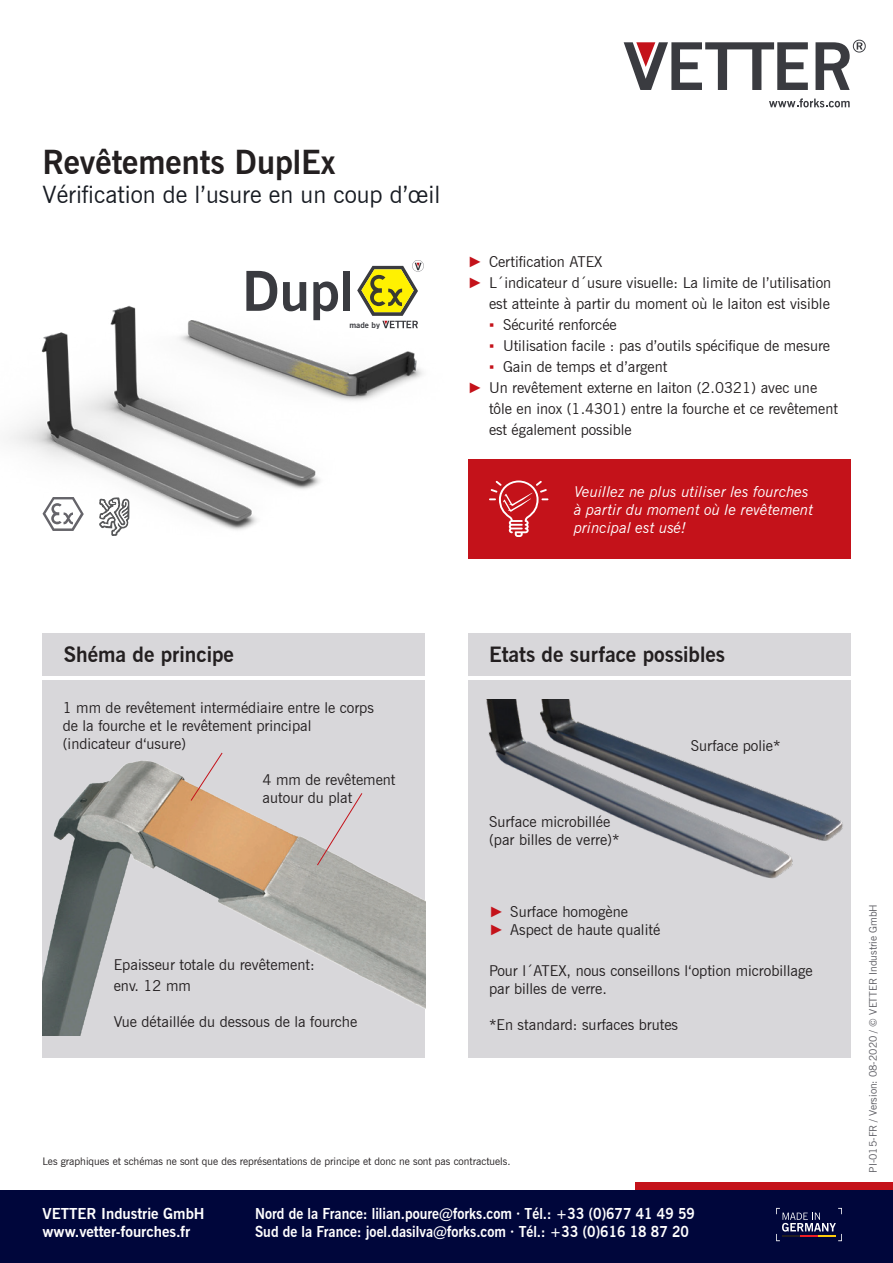
<style>
.page{position:relative;width:893px;height:1263px;background:#fff}
.page>*{position:absolute;margin:0;border:0;box-sizing:border-box;transform-origin:0 0}
.t1{font:700 33px "News Gothic BT";color:#231f20}
.t2{font:24px "News Gothic BT";color:#181c23}
.t3{font:700 21px "News Gothic BT";color:#231f20}
.Fließtext{font:15px/18px "News Gothic BT";color:#231f20}
.t4{font:700 15px/18px "News Gothic BT";color:#fff;scale:.93 1}
.t5{font:italic 15px/18px "News Gothic BT";color:#fff}
.t6{font:700 15px/18px "News Gothic BT";color:#fff}
.t7{font:10.5px "News Gothic BT";color:#231f20}
.t8{font:10.5px "News Gothic BT";color:#5c5c62}
.t9{font:700 8.25px "News Gothic BT";color:#3a3b40}
.s1{font-family:"Arial";color:#c4121a}
</style>
<div class="page">
<div style="left:635px;top:1182px;width:258px;height:43px;background:#c4121a"></div>
<svg style="left:769px;top:98px;width:81px;height:9px"></svg>
<svg style="left:815px;top:40px;width:51px;height:50px"></svg>
<svg style="left:624px;top:42px;width:184px;height:48px"></svg>
<div style="left:0;top:1191px;width:893px;height:72px;background:#00063b"></div>
<svg style="left:776px;top:1208px;width:66px;height:33px"></svg>
<img style="left:9px;top:299px;width:468px;height:260px">
<svg style="left:246px;top:271px;width:31px;height:40px"></svg>
<svg style="left:283px;top:282px;width:23px;height:29px"></svg>
<svg style="left:313px;top:281px;width:25px;height:39px"></svg>
<div style="left:343px;top:271px;width:7px;height:40px;background:#3a3b40"></div>
<svg style="left:357px;top:260px;width:67px;height:68px"></svg>
<svg style="left:99px;top:497px;width:30px;height:39px"></svg>
<div style="left:468px;top:459px;width:382px;height:99px;background:#c4121a"></div>
<svg style="left:489px;top:480px;width:59px;height:57px"></svg>
<svg style="left:43px;top:497px;width:41px;height:34px"></svg>
<div style="left:43px;top:634px;width:382px;height:42px;background:#d8d7da"></div>
<div style="left:43px;top:680px;width:382px;height:377px;background:#d8d7da"></div>
<img style="left:43px;top:760px;width:382px;height:275px">
<svg style="left:190px;top:752px;width:33px;height:50px"></svg>
<svg style="left:316px;top:792px;width:47px;height:74px"></svg>
<div style="left:468px;top:680px;width:382px;height:377px;background:#d8d7da"></div>
<img style="left:486px;top:699px;width:357px;height:180px">
<div style="left:468px;top:634px;width:382px;height:42px;background:#d8d7da"></div>
<p class="t1" style="left:43px;top:142px;width:295px">Revêtements DuplEx</p>
<p class="t2" style="left:43px;top:180px;width:399px">Vérification de l’usure en un coup d’œil</p>
<p class="t9" style="left:349px;top:320px;width:32px">made by</p>
<p class="Fließtext" style="left:468px;top:252px;width:136px"><span class="s1">►</span> Certification ATEX</p>
<p class="Fließtext" style="left:468px;top:273px;width:365px"><span class="s1">►</span> L´indicateur d´usure visuelle: La limite de l’utilisation</p>
<p class="Fließtext" style="left:489px;top:294px;width:342px">est atteinte à partir du moment où le laiton est visible</p>
<p class="Fließtext" style="left:489px;top:315px;width:129px"><span class="s1">▪</span> Sécurité renforcée</p>
<p class="Fließtext" style="left:489px;top:336px;width:343px"><span class="s1">▪</span> Utilisation facile : pas d’outils spécifique de mesure</p>
<p class="Fließtext" style="left:489px;top:357px;width:180px"><span class="s1">▪</span> Gain de temps et d’argent</p>
<p class="Fließtext" style="left:468px;top:378px;width:351px"><span class="s1">►</span> Un revêtement externe en laiton (2.0321) avec une</p>
<p class="Fließtext" style="left:489px;top:398px;width:350px;line-height:21px">tôle en inox (1.4301) entre la fourche et ce revêtement est également possible</p>
<p class="t5" style="left:574px;top:482px;width:241px">Veuillez ne plus utiliser les fourches à partir du moment où le revêtement principal est usé!</p>
<p class="t3" style="left:64px;top:642px;width:172px">Shéma de principe</p>
<p class="Fließtext" style="left:63px;top:699px;width:313px">1 mm de revêtement intermédiaire entre le corps de la fourche et le revêtement principal</p>
<p class="Fließtext" style="left:63px;top:735px;width:125px">(indicateur d‘usure)</p>
<p class="Fließtext" style="left:263px;top:771px;width:134px">4 mm de revêtement</p>
<p class="Fließtext" style="left:263px;top:789px;width:91px">autour du plat</p>
<p class="Fließtext" style="left:114px;top:955px;width:202px">Epaisseur totale du revêtement:</p>
<p class="Fließtext" style="left:114px;top:976px;width:79px">env. 12 mm</p>
<p class="Fließtext" style="left:114px;top:1012px;width:245px">Vue détaillée du dessous de la fourche</p>
<p class="t3" style="left:489px;top:642px;width:238px">Etats de surface possibles</p>
<p class="Fließtext" style="left:489px;top:812px;width:132px">Surface microbillée (par billes de verre)*</p>
<p class="Fließtext" style="left:489px;top:903px;width:140px"><span class="s1">►</span> Surface homogène</p>
<p class="Fließtext" style="left:489px;top:921px;width:173px"><span class="s1">►</span> Aspect de haute qualité</p>
<p class="Fließtext" style="left:691px;top:737px;width:91px">Surface polie*</p>
<p class="Fließtext" style="left:489px;top:961px;width:325px">Pour l´ATEX, nous conseillons l‘option microbillage par billes de verre.</p>
<p class="Fließtext" style="left:489px;top:1015px;width:191px">*En standard: surfaces brutes</p>
<p class="t7" style="left:43px;top:1155px;width:470px">Les graphiques et schémas ne sont que des représentations de principe et donc ne sont pas contractuels.</p>
<p class="t6" style="left:43px;top:1205px;width:164px">VETTER Industrie GmbH www.vetter-fourches.fr</p>
<p class="t4" style="left:255px;top:1205px;width:474px">Nord de la France: lilian.poure@forks.com · Tél.: +33 (0)677 41 49 59<br>Sud de la France: joel.dasilva@forks.com · Tél.: +33 (0)616 18 87 20</p>
<p class="t8" style="left:867px;top:1172px;width:270px;rotate:-90deg">PI-015-FR / Version: 08-2020 / © VETTER Industrie GmbH</p>
</div>
